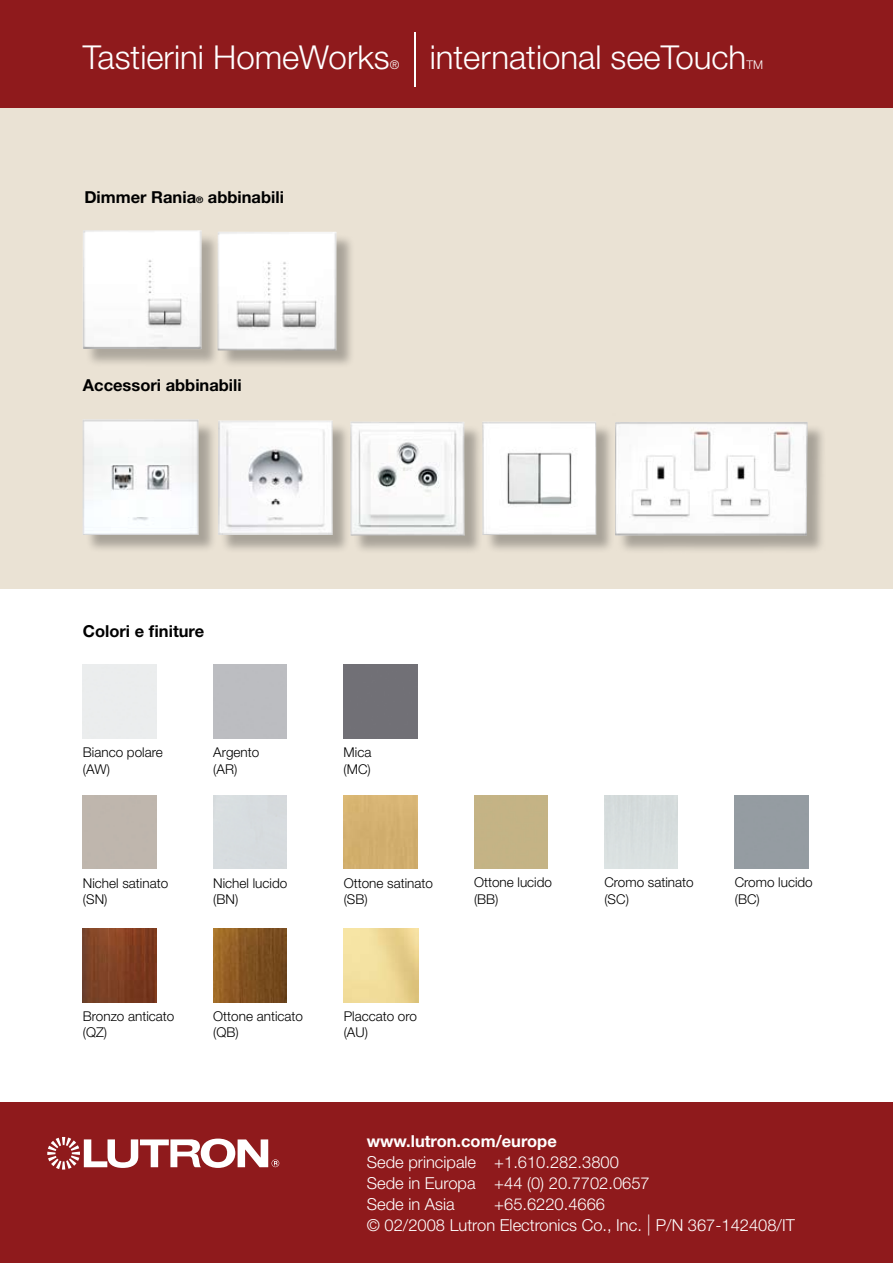
<style>
.page{position:relative;width:893px;height:1263px;background:#fff}
.page>*{position:absolute;margin:0;border:0;box-sizing:border-box;transform-origin:0 0}
.t1{font:300 33px "Helvetica Neue LT Std";color:#fff}
.t2{font:300 16.5px/21px "Helvetica Neue LT Std";color:#fff}
.t3{font:700 16.5px "Helvetica Neue LT Std";color:#000}
.t4{font:700 16.5px "Helvetica Neue LT Std";color:#fff}
.t5{font:300 13.5px/16.5px "Helvetica Neue LT Std";color:#000}
.t6{font:300 12px "Helvetica Neue LT Std";color:#fff}
.s1{font-weight:200;font-size:54px}
.s2{font-size:9px}
.s3{font-weight:100;font-size:21px}
</style>
<div class="page">
<div style="left:0;top:94px;width:893px;height:495px;background:#eae2d4"></div>
<div style="left:220px;top:234px;width:173px;height:175px;background:#000;opacity:.28"></div>
<img style="left:222px;top:232px;width:115px;height:119px">
<div style="left:85px;top:232px;width:137px;height:138px;background:#000;opacity:.26"></div>
<img style="left:83px;top:230px;width:119px;height:119px">
<div style="left:0;top:0;width:893px;height:108px;background:#8f1a1c"></div>
<div style="left:0;top:1103px;width:893px;height:160px;background:#8f1a1c"></div>
<svg style="left:47px;top:1137px;width:232px;height:32px"></svg>
<img style="left:83px;top:929px;width:73px;height:73px">
<img style="left:213px;top:929px;width:74px;height:73px">
<div style="left:344px;top:795px;width:73px;height:74px;background:#d3b070"></div>
<div style="left:85px;top:421px;width:133px;height:138px;background:#000;opacity:.28"></div>
<img style="left:83px;top:419px;width:116px;height:116px">
<div style="left:220px;top:423px;width:131px;height:134px;background:#000;opacity:.28"></div>
<img style="left:218px;top:420px;width:115px;height:115px">
<div style="left:352px;top:424px;width:130px;height:135px;background:#000;opacity:.28"></div>
<img style="left:350px;top:422px;width:115px;height:114px">
<div style="left:606px;top:412px;width:220px;height:150px;background:#000;opacity:.28"></div>
<img style="left:606px;top:412px;width:212px;height:141px">
<div style="left:484px;top:424px;width:148px;height:142px;background:#000;opacity:.28"></div>
<img style="left:482px;top:422px;width:114px;height:113px">
<h1 class="t1" style="left:83px;top:37px;width:308px">Tastierini HomeWorks</h1>
<p class="t6" style="left:390px;top:58px;width:11px">®</p>
<h1 class="t1" style="left:409px;top:37px;width:339px"><span class="s1">|</span> international seeTouch</h1>
<p class="t6" style="left:746px;top:58px;width:18px">TM</p>
<p class="t3" style="left:84px;top:187px;width:201px">Dimmer Rania<span class="s2">®</span> abbinabili</p>
<p class="t3" style="left:83px;top:375px;width:160px">Accessori abbinabili</p>
<p class="t3" style="left:83px;top:620px;width:123px">Colori e finiture</p>
<p class="t5" style="left:83px;top:744px;width:81px">Bianco polare (AW)</p>
<p class="t5" style="left:213px;top:744px;width:48px">Argento (AR)</p>
<p class="t5" style="left:344px;top:744px;width:29px">Mica (MC)</p>
<p class="t5" style="left:83px;top:874px;width:87px">Nichel satinato (SN)</p>
<p class="t5" style="left:213px;top:874px;width:76px">Nichel lucido (BN)</p>
<p class="t5" style="left:344px;top:874px;width:91px">Ottone satinato (SB)</p>
<p class="t5" style="left:474px;top:874px;width:80px">Ottone lucido (BB)</p>
<p class="t5" style="left:604px;top:874px;width:91px">Cromo satinato (SC)</p>
<p class="t5" style="left:735px;top:874px;width:80px">Cromo lucido (BC)</p>
<p class="t5" style="left:83px;top:1007px;width:93px">Bronzo anticato (QZ)</p>
<p class="t5" style="left:213px;top:1007px;width:91px">Ottone anticato (QB)</p>
<p class="t5" style="left:344px;top:1007px;width:75px">Placcato oro (AU)</p>
<p class="t4" style="left:367px;top:1131px;width:192px">www.lutron.com/europe</p>
<p class="t2" style="left:367px;top:1152px;width:284px">Sede principale +1.610.282.3800<br>Sede in Europa +44 (0) 20.7702.0657<br>Sede in Asia</p>
<p class="t2" style="left:367px;top:1194px;width:430px;text-indent:127px">+65.6220.4666<br>© 02/2008 Lutron Electronics Co., Inc. <span class="s3">|</span> P/N 367-142408/IT</p>
</div>
